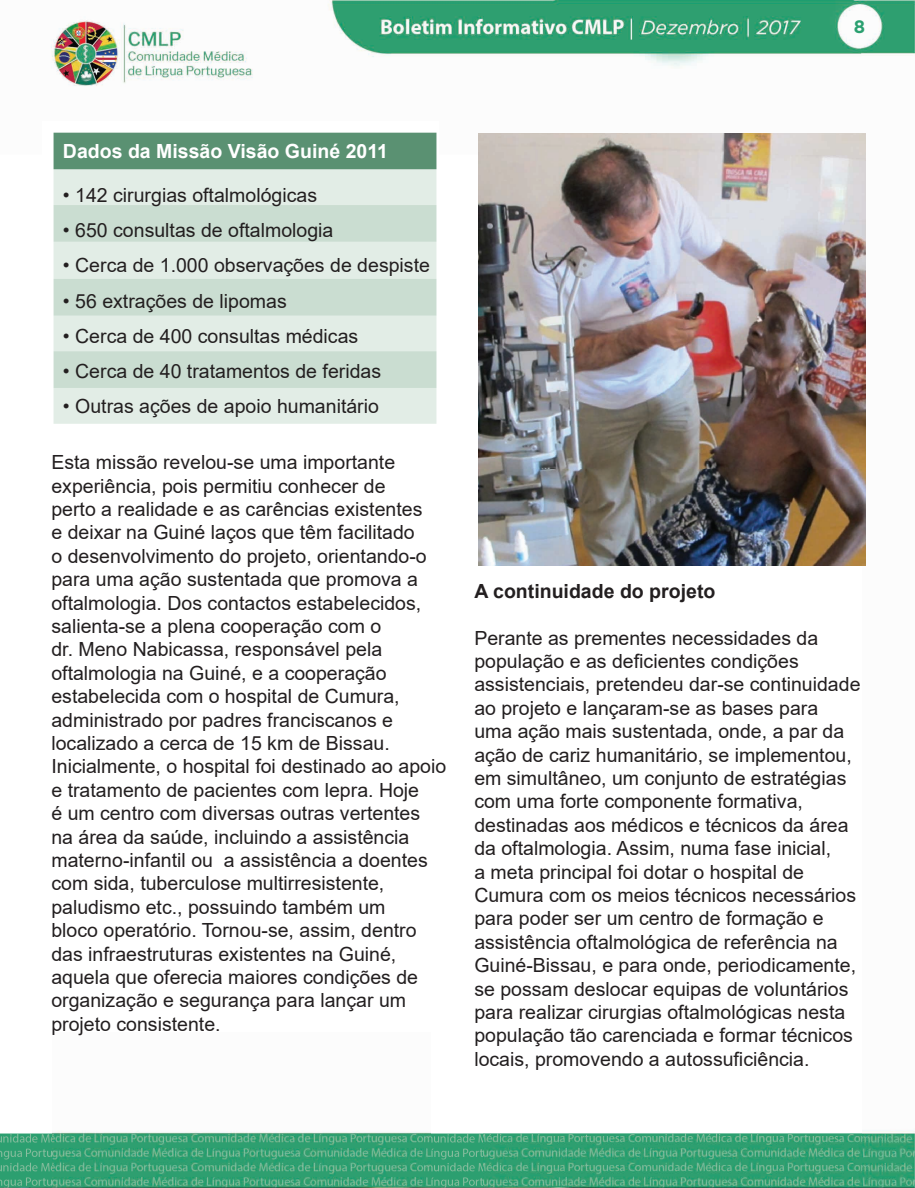
<style>
.page{position:relative;width:915px;height:1188px;background:#fff}
.page>*{position:absolute;margin:0;border:0;box-sizing:border-box;transform-origin:0 0}
.t1{font:19.5px/23.4px "Arial";color:#231f20}
.t2{font:700 19.5px "Arial";color:#fff}
.t3{font:700 19.5px "Arial";color:#231f20}
.t4{font:700 18px "Gotham";color:#2ba070}
</style>
<div class="page">
<img style="left:51px;top:0;width:809px;height:86px">
<img style="left:860px;top:0;width:54px;height:1188px">
<img style="left:0;top:1132px;width:53px;height:56px">
<img style="left:431px;top:1133px;width:52px;height:55px">
<img style="left:53px;top:1130px;width:378px;height:58px">
<img style="left:483px;top:566px;width:378px;height:622px">
<img style="left:53px;top:132px;width:384px;height:292px">
<img style="left:478px;top:133px;width:387px;height:433px">
<p class="t4" style="left:853px;top:16px;width:13px">8</p>
<p class="t2" style="left:63px;top:137px;width:326px">Dados da Missão Visão Guiné 2011</p>
<p class="t1" style="left:63px;top:183px;width:255px">• 142 cirurgias oftalmológicas</p>
<p class="t1" style="left:63px;top:218px;width:272px">• 650 consultas de oftalmologia</p>
<p class="t1" style="left:63px;top:254px;width:368px">• Cerca de 1.000 observações de despiste</p>
<p class="t1" style="left:63px;top:289px;width:225px">• 56 extrações de lipomas</p>
<p class="t1" style="left:63px;top:324px;width:297px">• Cerca de 400 consultas médicas</p>
<p class="t1" style="left:63px;top:360px;width:319px">• Cerca de 40 tratamentos de feridas</p>
<p class="t1" style="left:63px;top:395px;width:317px">• Outras ações de apoio humanitário</p>
<p class="t1" style="left:51px;top:450px;width:396px">Esta missão revelou-se uma importante experiência, pois permitiu conhecer de<br>perto a realidade e as carências existentes<br>e deixar na Guiné laços que têm facilitado<br>o desenvolvimento do projeto, orientando-o para uma ação sustentada que promova a oftalmologia. Dos contactos estabelecidos, salienta-se a plena cooperação com o<br>dr. Meno Nabicassa, responsável pela oftalmologia na Guiné, e a cooperação estabelecida com o hospital de Cumura, administrado por padres franciscanos e localizado a cerca de 15 km de Bissau.<br>Inicialmente, o hospital foi destinado ao apoio e tratamento de pacientes com lepra. Hoje<br>é um centro com diversas outras vertentes na área da saúde, incluindo a assistência materno-infantil ou a assistência a doentes com sida, tuberculose multirresistente, paludismo etc., possuindo também um<br>bloco operatório. Tornou-se, assim, dentro das infraestruturas existentes na Guiné, aquela que oferecia maiores condições de organização e segurança para lançar um projeto consistente.</p>
<p class="t3" style="left:474px;top:577px;width:242px">A continuidade do projeto</p>
<p class="t1" style="left:474px;top:626px;width:387px">Perante as prementes necessidades da população e as deficientes condições assistenciais, pretendeu dar-se continuidade ao projeto e lançaram-se as bases para uma ação mais sustentada, onde, a par da ação de cariz humanitário, se implementou, em simultâneo, um conjunto de estratégias com uma forte componente formativa, destinadas aos médicos e técnicos da área da oftalmologia. Assim, numa fase inicial,<br>a meta principal foi dotar o hospital de Cumura com os meios técnicos necessários para poder ser um centro de formação e assistência oftalmológica de referência na Guiné-Bissau, e para onde, periodicamente, se possam deslocar equipas de voluntários para realizar cirurgias oftalmológicas nesta população tão carenciada e formar técnicos locais, promovendo a autossuficiência.</p>
</div>
